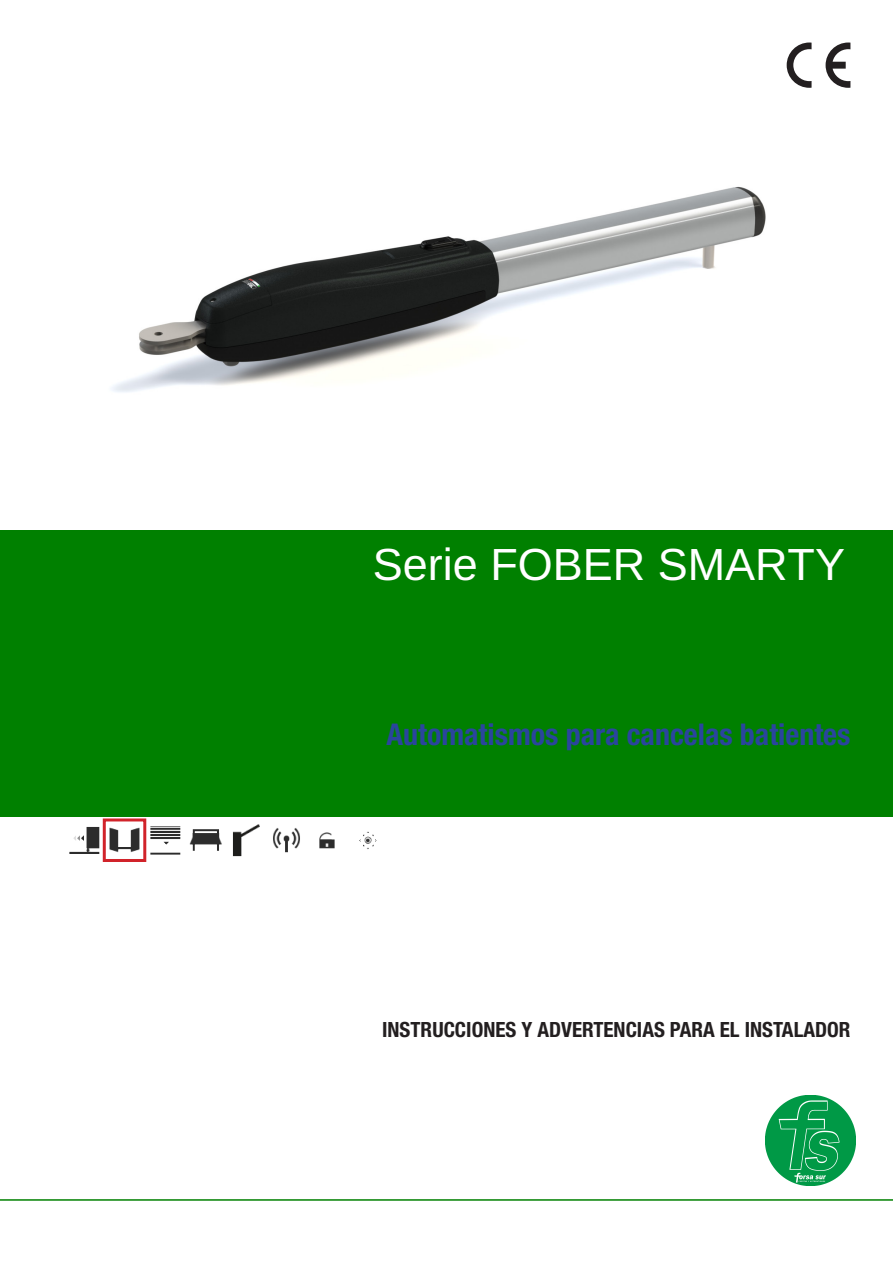
<style>
.page{position:relative;width:893px;height:1263px;background:#fff}
.page>*{position:absolute;margin:0;border:0;box-sizing:border-box;transform-origin:0 0}
.t1{font:45px "Helvetica";letter-spacing:.005em;color:#fff}
.t2{font:700 condensed 30px "Helvetica Neue LT Std";color:#2a459d}
.t3{font:700 condensed 21px "Helvetica Neue LT Std";color:#231f20}
</style>
<div class="page">
<div style="left:0;top:530px;width:893px;height:286px;background:#008000"></div>
<hr style="left:0;top:1199px;width:893px;height:2px;background:#008000">
<img style="left:69px;top:820px;width:308px;height:40px">
<div style="left:103px;top:818px;width:43px;height:44px;border:3px solid #d1232a"></div>
<svg style="left:787px;top:43px;width:24px;height:45px"></svg>
<svg style="left:826px;top:43px;width:24px;height:45px"></svg>
<img style="left:111px;top:186px;width:655px;height:206px">
<img style="left:765px;top:1095px;width:90px;height:90px">
<h1 class="t1" style="left:373px;top:539px;width:473px">Serie FOBER SMARTY</h1>
<h2 class="t2" style="left:386px;top:716px;width:465px">Automatismos para cancelas batientes</h2>
<p class="t3" style="left:382px;top:1017px;width:470px">INSTRUCCIONES Y ADVERTENCIAS PARA EL INSTALADOR</p>
</div>
